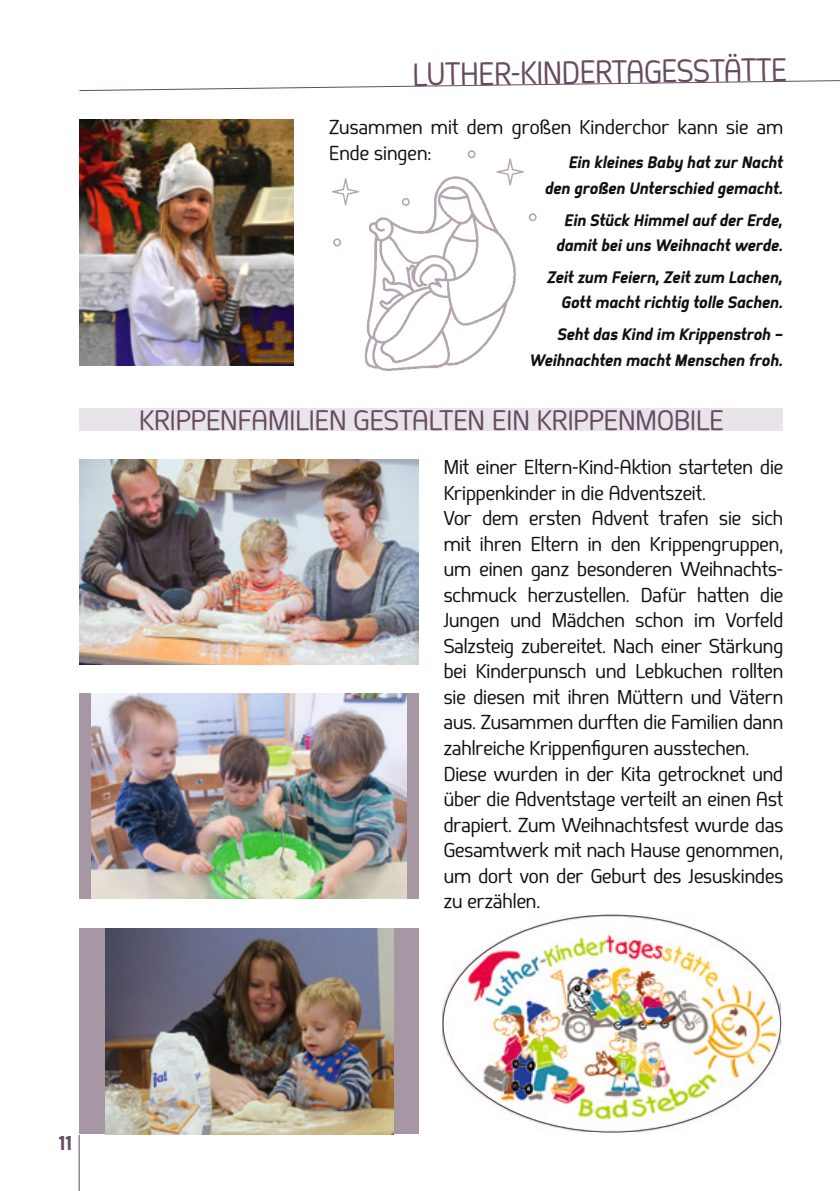
<style>
.page{position:relative;width:840px;height:1191px;background:#fff}
.page>*{position:absolute;margin:0;border:0;box-sizing:border-box;transform-origin:0 0}
.t1{font:32px "Springsteel";color:#674b61;scale:.95 1}
.Text_10_pt{font:28px "Springsteel";color:#674b61}
.Grundtext_fett{font:20px/25.6px "Springsteel";color:#11110f}
.t2{font:800 20px "Springsteel";color:#674b61}
.Grundtext_fett-2{font:italic 800 16.4px "Springsteel";letter-spacing:.015em;color:#11110f}
</style>
<div class="page">
<hr style="left:79px;top:1135px;width:1px;height:56px;background:#674b61">
<svg style="left:79px;top:80px;width:760px;height:11px"></svg>
<img style="left:442px;top:916px;width:338px;height:216px">
<div style="left:79px;top:408px;width:703px;height:23px;background:#e9e4ea"></div>
<div style="left:79px;top:693px;width:339px;height:205px;background:#a796a3"></div>
<img style="left:91px;top:693px;width:316px;height:205px">
<div style="left:79px;top:928px;width:339px;height:206px;background:#a796a3"></div>
<img style="left:105px;top:928px;width:288px;height:206px">
<img style="left:79px;top:459px;width:339px;height:206px">
<img style="left:79px;top:119px;width:214px;height:247px">
<img style="left:359px;top:176px;width:157px;height:194px">
<svg style="left:333px;top:238px;width:8px;height:8px"></svg>
<svg style="left:496px;top:158px;width:27px;height:28px"></svg>
<svg style="left:528px;top:213px;width:8px;height:8px"></svg>
<svg style="left:332px;top:178px;width:27px;height:27px"></svg>
<svg style="left:467px;top:150px;width:8px;height:8px"></svg>
<svg style="left:401px;top:198px;width:8px;height:8px"></svg>
<p class="t1" style="left:412px;top:56px;width:395px;rotate:-1deg">LUTHER-KINDERTAGESSTÄTTE</p>
<p class="Grundtext_fett" style="left:329px;top:114px;width:455px">Zusammen mit dem großen Kinderchor kann sie am<br>Ende singen:</p>
<p class="Grundtext_fett-2" style="left:568px;top:152px;width:215px">Ein kleines Baby hat zur Nacht</p>
<p class="Grundtext_fett-2" style="left:545px;top:177px;width:239px">den großen Unterschied gemacht.</p>
<p class="Grundtext_fett-2" style="left:564px;top:209px;width:219px">Ein Stück Himmel auf der Erde,</p>
<p class="Grundtext_fett-2" style="left:556px;top:235px;width:228px">damit bei uns Weihnacht werde.</p>
<p class="Grundtext_fett-2" style="left:547px;top:267px;width:237px">Zeit zum Feiern, Zeit zum Lachen,</p>
<p class="Grundtext_fett-2" style="left:561px;top:292px;width:223px">Gott macht richtig tolle Sachen.</p>
<p class="Grundtext_fett-2" style="left:557px;top:324px;width:227px">Seht das Kind im Krippenstroh –</p>
<p class="Grundtext_fett-2" style="left:530px;top:350px;width:254px">Weihnachten macht Menschen froh.</p>
<p class="Text_10_pt" style="left:139px;top:404px;width:585px">KRIPPENFAMILIEN GESTALTEN EIN KRIPPENMOBILE</p>
<p class="Grundtext_fett" style="left:443px;top:455px;width:341px">Mit einer Eltern-Kind-Aktion starteten die<br>Krippenkinder in die Adventszeit.</p>
<p class="Grundtext_fett" style="left:443px;top:506px;width:341px;text-align:justify">Vor dem ersten Advent trafen sie sich mit ihren Eltern in den Krippengruppen, um einen ganz besonderen Weihnachts&shy;schmuck herzustellen. Dafür hatten die Jungen und Mädchen schon im Vorfeld Salzsteig zubereitet. Nach einer Stärkung bei Kinderpunsch und Lebkuchen rollten sie diesen mit ihren Müttern und Vätern aus. Zusammen durften die Familien dann zahlreiche Krippenfiguren ausstechen.</p>
<p class="Grundtext_fett" style="left:443px;top:761px;width:341px;text-align:justify">Diese wurden in der Kita getrocknet und über die Adventstage verteilt an einen Ast drapiert. Zum Weihnachtsfest wurde das Gesamtwerk mit nach Hause genommen, um dort von der Geburt des Jesuskindes zu erzählen.</p>
<p class="t2" style="left:59px;top:1130px;width:15px">11</p>
</div>
